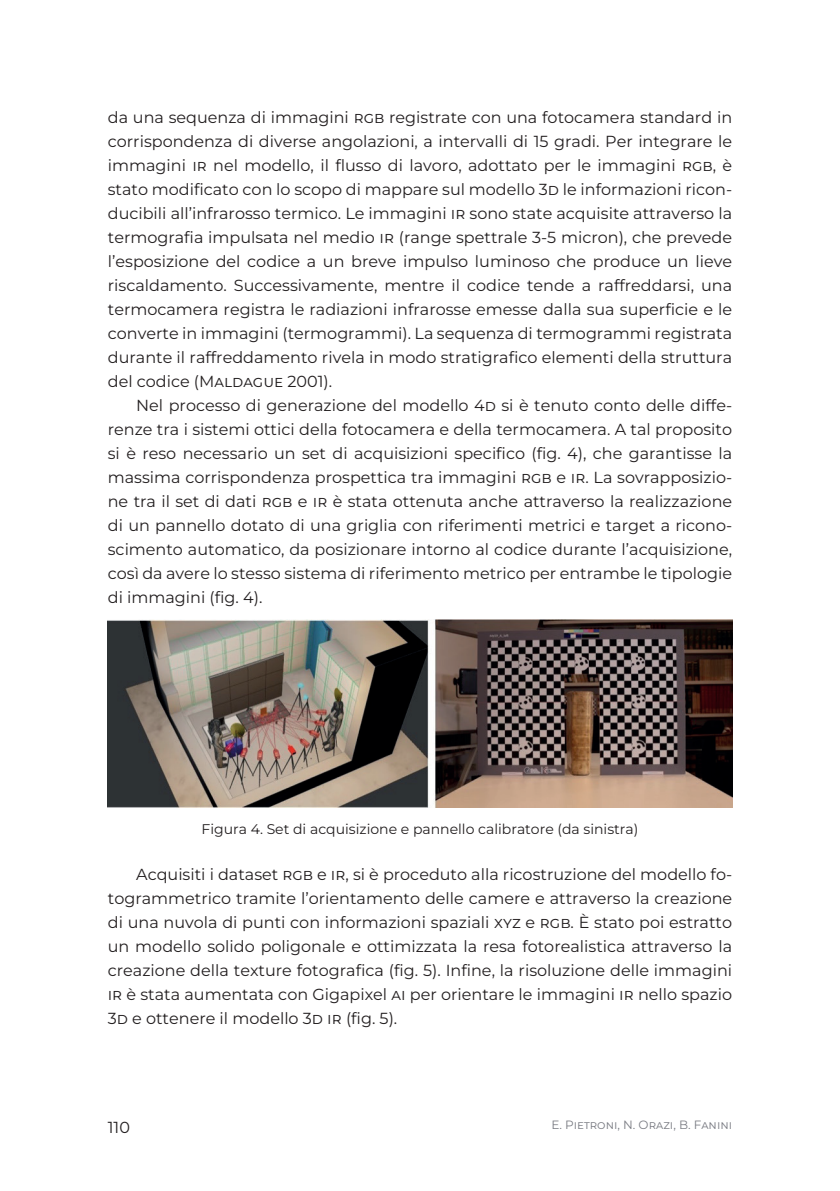
<style>
.page{position:relative;width:840px;height:1191px;background:#fff}
.page>*{position:absolute;margin:0;border:0;box-sizing:border-box;transform-origin:0 0}
.t1{font:100 16px/24px "Montserrat";color:#231f20;text-align:justify}
.t2{font:100 14px "Montserrat";color:#231f20}
.t3{font:100 12px "Montserrat";color:#7b7d84}
</style>
<div class="page">
<img style="left:108px;top:619px;width:623px;height:188px">
<p class="t1" style="left:108px;top:105px;width:625px">da una sequenza di immagini rgb registrate con una fotocamera standard in corrispondenza di diverse angolazioni, a intervalli di 15 gradi. Per integrare le immagini ir nel modello, il flusso di lavoro, adottato per le immagini rgb, è stato modificato con lo scopo di mappare sul modello 3d le informazioni ricon&shy;ducibili all’infrarosso termico. Le immagini ir sono state acquisite attraverso la termografia impulsata nel medio ir (range spettrale 3-5 micron), che prevede l’esposizione del codice a un breve impulso luminoso che produce un lieve riscaldamento. Successivamente, mentre il codice tende a raffreddarsi, una termocamera registra le radiazioni infrarosse emesse dalla sua superficie e le converte in immagini (termogrammi). La sequenza di termogrammi registrata durante il raffreddamento rivela in modo stratigrafico elementi della struttura del codice (Maldague 2001).</p>
<p class="t1" style="left:108px;top:393px;width:625px;text-indent:28px">Nel processo di generazione del modello 4d si è tenuto conto delle diffe&shy;renze tra i sistemi ottici della fotocamera e della termocamera. A tal proposito si è reso necessario un set di acquisizioni specifico (fig. 4), che garantisse la massima corrispondenza prospettica tra immagini rgb e ir. La sovrapposizio&shy;ne tra il set di dati rgb e ir è stata ottenuta anche attraverso la realizzazione di un pannello dotato di una griglia con riferimenti metrici e target a ricono&shy;scimento automatico, da posizionare intorno al codice durante l’acquisizione, così da avere lo stesso sistema di riferimento metrico per entrambe le tipologie di immagini (fig. 4).</p>
<p class="t2" style="left:201px;top:820px;width:438px">Figura 4. Set di acquisizione e pannello calibratore (da sinistra)</p>
<p class="t1" style="left:108px;top:861px;width:625px;text-indent:28px">Acquisiti i dataset rgb e ir, si è proceduto alla ricostruzione del modello fo&shy;togrammetrico tramite l’orientamento delle camere e attraverso la creazione di una nuvola di punti con informazioni spaziali xyz e rgb. È stato poi estratto un modello solido poligonale e ottimizzata la resa fotorealistica attraverso la creazione della texture fotografica (fig. 5). Infine, la risoluzione delle immagini ir è stata aumentata con Gigapixel ai per orientare le immagini ir nello spazio 3d e ottenere il modello 3d ir (fig. 5).</p>
<p class="t1" style="left:108px;top:1115px;width:24px">110</p>
<p class="t3" style="left:551px;top:1117px;width:182px">E. Pietroni, N. Orazi, B. Fanini</p>
</div>
